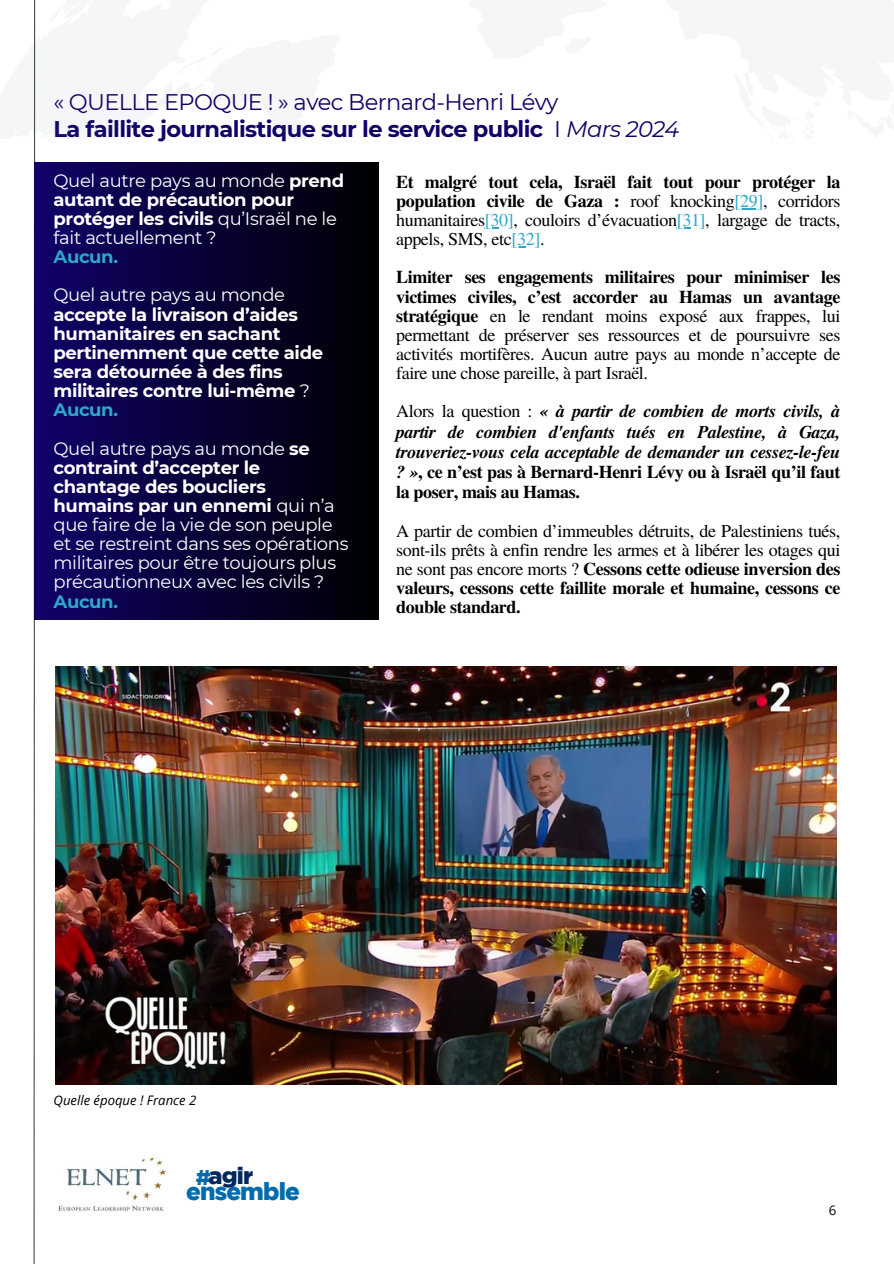
<style>
.page{position:relative;width:894px;height:1264px;background:#fff}
.page>*{position:absolute;margin:0;border:0;box-sizing:border-box;transform-origin:0 0}
.t1{font:900 24.3px "Gotham HTF";letter-spacing:-.035em;color:#016bab}
.t2{font:900 23.4px "Gotham HTF";color:#00285d}
.t3{font:700 22.5px/27px "Montserrat";letter-spacing:-.03em;color:#100269}
.t4{font:18px/19.2px "Te X Gyre Termes";letter-spacing:-.02em;color:#000;text-align:justify}
.t5{font:18px/19.2px "Montserrat";letter-spacing:-.02em;color:#fff}
.t6{font:italic 700 18px/20.2px "Te X Gyre Termes";letter-spacing:-.02em;color:#000;text-align:justify}
.t7{font:700 18px/19.2px "Montserrat";letter-spacing:-.02em;color:#fff}
.t8{font:700 18px "Montserrat";letter-spacing:-.02em;color:#2ea7cd}
.t9{font:13.35px "Open Sans";color:#000}
.t10{font:italic 13.2px "Open Sans";color:#000}
.s1{font-weight:400}
.s2{font-weight:400;font-style:italic}
.s3{font-weight:700}
.s4{color:#2ea7cd}
.s5{font-weight:400;font-style:normal}
.s6{font-style:normal}
.s7{font-size:21.3px;color:#076aae}
</style>
<div class="page">
<img style="left:58px;top:1157px;width:109px;height:54px">
<img style="left:55px;top:666px;width:781px;height:418px">
<div style="left:35px;top:163px;width:343px;height:457px;background:linear-gradient(to right,#100269,#000001)"></div>
<svg style="left:734px;top:208px;width:23px;height:1px"></svg>
<svg style="left:33px;top:0;width:3px;height:1263px"></svg>
<p class="t3" style="left:54px;top:88px;width:627px"><span class="s1">« QUELLE EPOQUE ! » avec Bernard-Henri Lévy<br></span>La faillite journalistique sur le service public <span class="s1">I</span> <span class="s2">Mars 2024</span></p>
<p class="t4" style="left:396px;top:171px;width:446px"><span class="s3">Et malgré tout cela, Israël fait tout pour protéger la population civile de Gaza :</span> roof knocking<span class="s4">[29]</span>, corridors humanitaires<span class="s4">[30]</span>, couloirs d’évacuation<span class="s4">[31]</span>, largage de tracts, appels, SMS, etc<span class="s4">[32]</span>.</p>
<p class="t4" style="left:396px;top:267px;width:446px"><span class="s3">Limiter ses engagements militaires pour minimiser les victimes civiles, c’est accorder au Hamas un avantage stratégique</span> en le rendant moins exposé aux frappes, lui permettant de préserver ses ressources et de poursuivre ses activités mortifères. Aucun autre pays au monde n’accepte de faire une chose pareille, à part Israël.</p>
<p class="t6" style="left:396px;top:400px;width:446px"><span class="s5">Alors la question :</span> « à partir de combien de morts civils, à partir de combien d'enfants tués en Palestine, à Gaza, trouveriez-vous cela acceptable de demander un cessez-le-feu ? »<span class="s6">, ce n’est pas à Bernard-Henri Lévy ou à Israël qu’il faut la poser, mais au Hamas.</span></p>
<p class="t4" style="left:396px;top:520px;width:446px">A partir de combien d’immeubles détruits, de Palestiniens tués, sont-ils prêts à enfin rendre les armes et à libérer les otages qui ne sont pas encore morts ? <span class="s3">Cessons cette odieuse inversion des valeurs, cessons cette faillite morale et humaine, cessons ce double standard.</span></p>
<p class="t5" style="left:54px;top:171px;width:292px">Quel autre pays au monde <span class="s3">prend autant de précaution pour protéger les civils</span> qu’Israël ne le fait actuellement ?</p>
<p class="t8" style="left:54px;top:246px;width:66px">Aucun.</p>
<p class="t5" style="left:54px;top:285px;width:233px">Quel autre pays au monde</p>
<p class="t7" style="left:54px;top:304px;width:271px">accepte la livraison d’aides humanitaires en sachant pertinemment que cette aide sera détournée à des fins militaires contre lui-même <span class="s1">?<br></span><span class="s4">Aucun.</span></p>
<p class="t5" style="left:54px;top:438px;width:296px">Quel autre pays au monde <span class="s3">se contraint d’accepter le chantage des boucliers humains par un ennemi</span> qui n’a que faire de la vie de son peuple et se restreint dans ses opérations militaires pour être toujours plus précautionneux avec les civils ?</p>
<p class="t8" style="left:54px;top:590px;width:66px">Aucun.</p>
<p class="t10" style="left:54px;top:1090px;width:144px">Quelle époque ! France 2</p>
<p class="t2" style="left:196px;top:1165px;width:59px"><span class="s7">#</span>agir</p>
<h1 class="t1" style="left:186px;top:1180px;width:115px">ensemble</h1>
<p class="t9" style="left:828px;top:1201px;width:9px">6</p>
</div>
